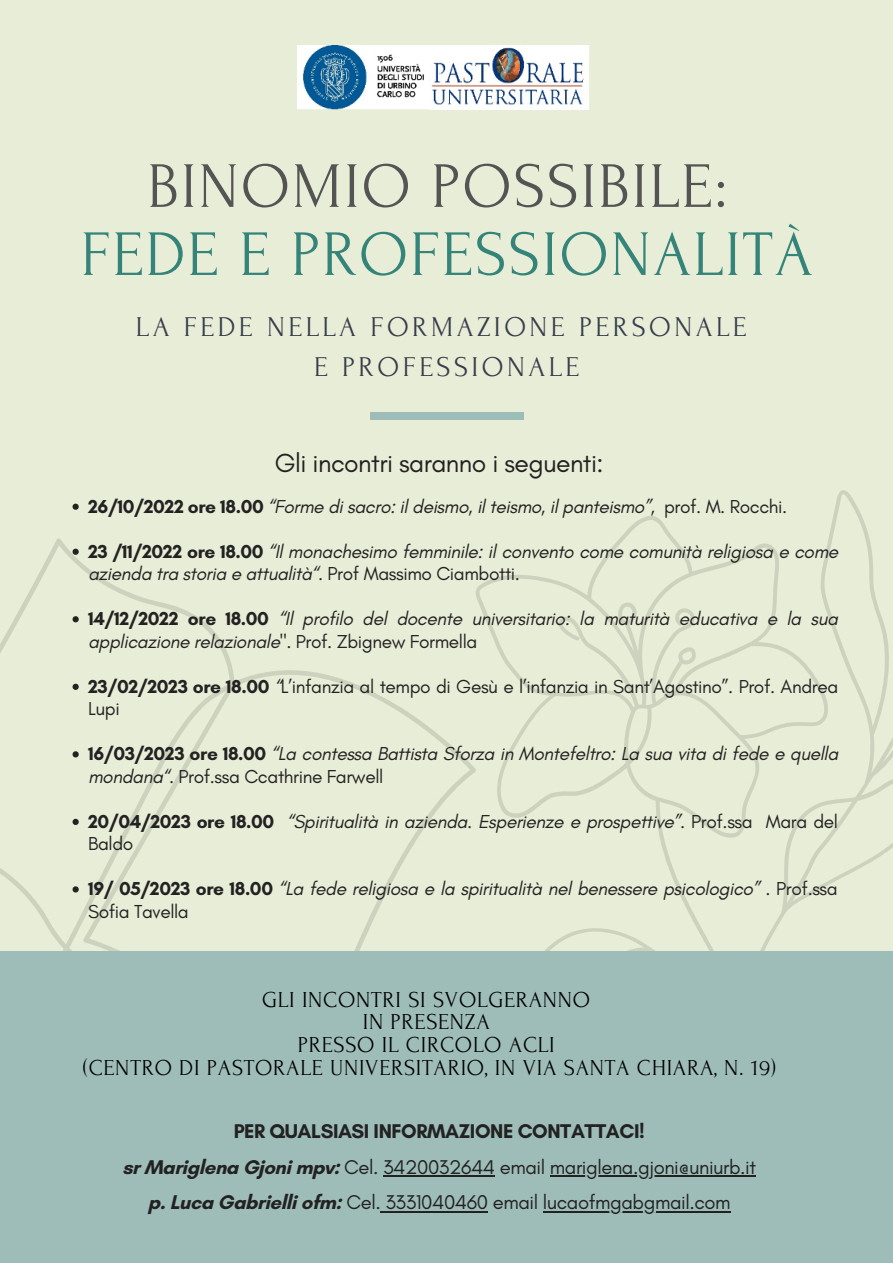
<style>
.page{position:relative;width:893px;height:1263px;background:#e8edd7}
.page>*{position:absolute;margin:0;border:0;box-sizing:border-box;transform-origin:0 0}
.t1{font:64.5px "Forum";letter-spacing:.03em;color:#358479}
.t2{font:64.5px "Forum";letter-spacing:.03em;color:#545454}
.t3{font:28.58px/40px "Forum";letter-spacing:.12em;color:#363c4a;text-align:center}
.t4{font:26.47px "Glacial Indifference";letter-spacing:-.02em;color:#222}
.t5{font:22.8px/22.8px "Forum";letter-spacing:.03em;color:#000;text-align:center}
.t6{font:20.25px/35.5px "Glacial Indifference";letter-spacing:-.02em;color:#222;text-align:center}
.t7{font:italic 19.12px/22.5px "Glacial Indifference";letter-spacing:-.02em;color:#222}
.t8{font:19.12px/22.5px "Glacial Indifference";letter-spacing:-.02em;color:#222}
.s1{font-weight:700;font-style:normal}
.s2{font-style:normal}
.s3{font-weight:700}
.s4{font-style:italic}
</style>
<div class="page">
<svg style="left:486px;top:490px;width:407px;height:461px"></svg>
<svg style="left:0;top:503px;width:486px;height:448px"></svg>
<div style="left:370px;top:412px;width:153px;height:7px;background:#9ebdb9"></div>
<div style="left:0;top:951px;width:893px;height:312px;background:#9ebdb9"></div>
<svg style="left:73px;top:504px;width:6px;height:6px"></svg>
<svg style="left:73px;top:549px;width:6px;height:6px"></svg>
<svg style="left:73px;top:616px;width:6px;height:6px"></svg>
<svg style="left:73px;top:684px;width:6px;height:6px"></svg>
<svg style="left:73px;top:751px;width:6px;height:6px"></svg>
<svg style="left:73px;top:819px;width:6px;height:6px"></svg>
<svg style="left:73px;top:886px;width:6px;height:6px"></svg>
<img style="left:297px;top:46px;width:292px;height:63px">
<hr style="left:383px;top:1175px;width:112px;height:2px;background:#222">
<hr style="left:550px;top:1175px;width:205px;height:2px;background:#222">
<hr style="left:380px;top:1210px;width:107px;height:2px;background:#222">
<hr style="left:543px;top:1210px;width:187px;height:2px;background:#222">
<h1 class="t2" style="left:147px;top:152px;width:581px">BINOMIO POSSIBILE:</h1>
<h1 class="t1" style="left:81px;top:220px;width:733px">FEDE E PROFESSIONALITÀ</h1>
<h2 class="t3" style="left:136px;top:308px;width:612px">LA FEDE NELLA FORMAZIONE PERSONALE<br>E PROFESSIONALE</h2>
<h3 class="t4" style="left:275px;top:447px;width:330px">Gli incontri saranno i seguenti:</h3>
<p class="t7" style="left:88px;top:495px;width:700px"><span class="s1">26/10/2022 ore 18.00</span> “Forme di sacro: il deismo, il teismo, il panteismo”<span class="s2">, prof. M. Rocchi.</span></p>
<p class="t7" style="left:88px;top:540px;width:751px"><span class="s1">23 /11/2022 ore 18.00</span> “Il monachesimo femminile: il convento come comunità religiosa e come azienda tra storia e attualità“<span class="s2">. Prof Massimo Ciambotti.</span></p>
<p class="t7" style="left:88px;top:607px;width:751px"><span class="s1">14/12/2022 ore 18.00</span> “Il profilo del docente universitario: la maturità educativa e la sua applicazione relazionale". <span class="s2">Prof. Zbignew Formella</span></p>
<p class="t8" style="left:88px;top:675px;width:751px"><span class="s3">23/02/2023 ore 18.00</span> <span class="s4">“</span>L’infanzia al tempo di Gesù e l’infanzia in Sant’Agostino”. Prof. Andrea<br>Lupi</p>
<p class="t7" style="left:88px;top:742px;width:751px"><span class="s1">16/03/2023 ore 18.00</span> “La contessa Battista Sforza in Montefeltro: La sua vita di fede e quella mondana“<span class="s2">. Prof.ssa Ccathrine Farwell</span></p>
<p class="t7" style="left:88px;top:810px;width:751px"><span class="s1">20/04/2023 ore 18.00</span> “Spiritualità in azienda. Esperienze e prospettive”. <span class="s2">Prof.ssa Mara del<br>Baldo</span></p>
<p class="t7" style="left:88px;top:877px;width:751px"><span class="s1">19/ 05/2023 ore 18.00</span> “La fede religiosa e la spiritualità nel benessere psicologico” <span class="s2">. Prof.ssa<br>Sofia Tavella</span></p>
<p class="t5" style="left:83px;top:988px;width:694px">GLI INCONTRI SI SVOLGERANNO<br>IN PRESENZA<br>PRESSO IL CIRCOLO ACLI<br>(CENTRO DI PASTORALE UNIVERSITARIO, IN VIA SANTA CHIARA, N. 19)</p>
<p class="t6" style="left:122px;top:1113px;width:635px"><span class="s3">PER QUALSIASI INFORMAZIONE CONTATTACI!<br>sr Mariglena Gjoni mpv:</span> Cel. 3420032644 email mariglena.gjoni@uniurb.it <span class="s3">p. Luca Gabrielli ofm:</span> Cel. 3331040460 email lucaofmgabgmail.com</p>
</div>
